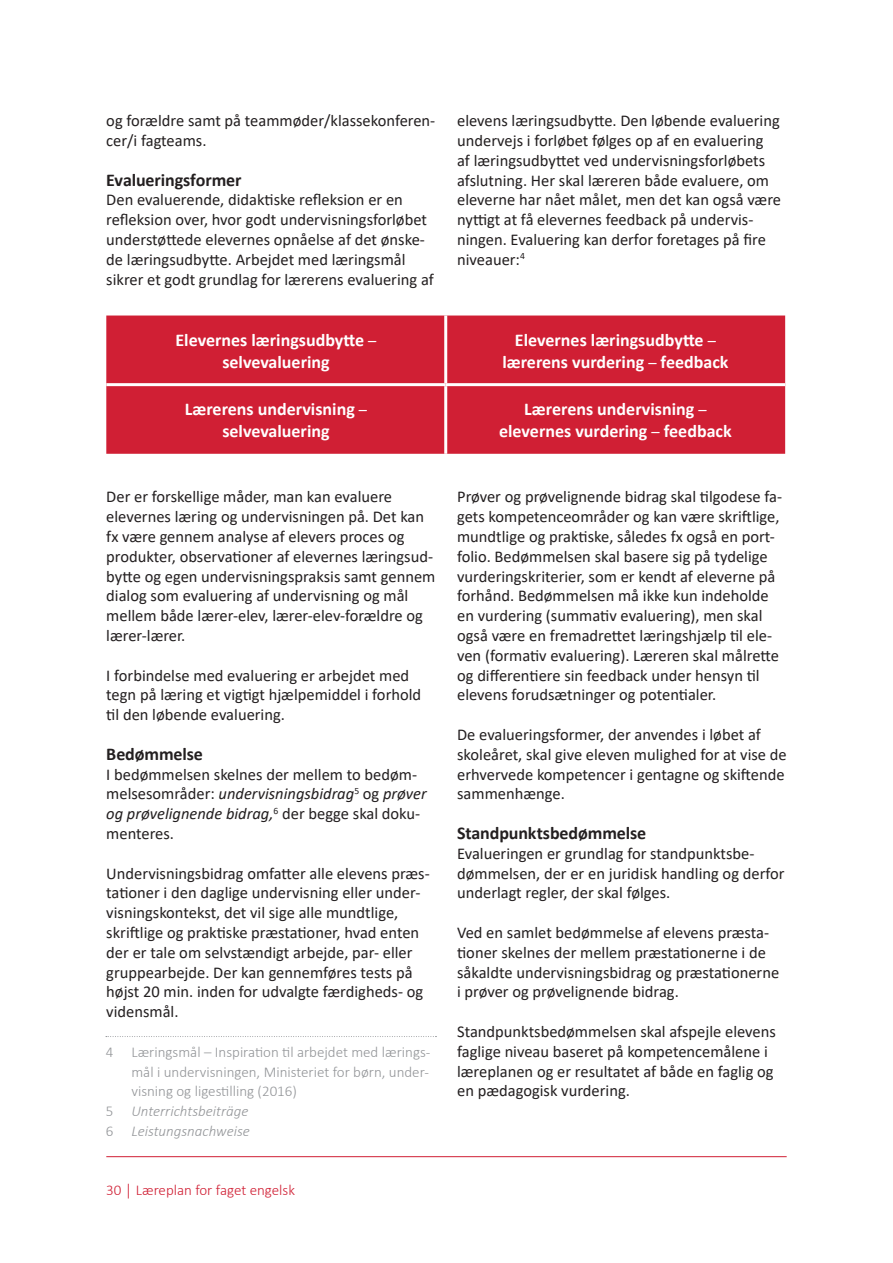
<style>
.page{position:relative;width:893px;height:1263px;background:#fff}
.page>*{position:absolute;margin:0;border:0;box-sizing:border-box;transform-origin:0 0}
.t1{font:700 18px/21.6px "Calibri";color:#fff;text-align:center}
.t2{font:700 18px "Calibri";letter-spacing:-.005em;color:#231f20}
.t3{font:16.5px/19.8px "Calibri";color:#231f20}
.t4{font:300 15px "Calibri";color:#939598}
.t5{font:italic 300 15px "Calibri";color:#939598}
.t6{font:300 15px "Calibri";color:#d01f34}
.s1{font-weight:400;font-size:16.5px}
.s2{font-style:italic}
.s3{font-style:normal}
</style>
<div class="page">
<hr style="left:106px;top:1156px;width:681px;height:1px;background:#d01f34">
<div style="left:106px;top:315px;width:679px;height:139px;background:#d01f34"></div>
<hr style="left:444px;top:315px;width:3px;height:68px;background:#fff">
<hr style="left:106px;top:383px;width:340px;height:3px;background:#fff">
<hr style="left:446px;top:383px;width:339px;height:3px;background:#fff">
<hr style="left:444px;top:386px;width:3px;height:68px;background:#fff">
<svg style="left:106px;top:1036px;width:330px;height:1px"></svg>
<p class="t3" style="left:106px;top:110px;width:331px">og forældre samt på teammøder/klassekonferen&shy;cer/i fagteams.</p>
<p class="t2" style="left:106px;top:167px;width:137px">Evalueringsformer</p>
<p class="t3" style="left:106px;top:190px;width:329px">Den evaluerende, didaktiske refleksion er en refleksion over, hvor godt undervisningsforløbet understøttede elevernes opnåelse af det ønske&shy;de læringsudbytte. Arbejdet med læringsmål sikrer et godt grundlag for lærerens evaluering af</p>
<p class="t3" style="left:457px;top:110px;width:325px">elevens læringsudbytte. Den løbende evaluering undervejs i forløbet følges op af en evaluering<br>af læringsudbyttet ved undervisningsforløbets afslutning. Her skal læreren både evaluere, om eleverne har nået målet, men det kan også være nyttigt at få elevernes feedback på undervis&shy;ningen. Evaluering kan derfor foretages på fire niveauer:<sup>4</sup></p>
<p class="t1" style="left:176px;top:329px;width:202px">Elevernes læringsudbytte <span class="s1">– </span>selvevaluering</p>
<p class="t1" style="left:502px;top:329px;width:228px">Elevernes læringsudbytte <span class="s1">– </span>lærerens vurdering <span class="s1">–</span> feedback</p>
<p class="t1" style="left:185px;top:398px;width:184px">Lærerens undervisning <span class="s1">– </span>selvevaluering</p>
<p class="t1" style="left:499px;top:398px;width:234px">Lærerens undervisning <span class="s1">– </span>elevernes vurdering <span class="s1">–</span> feedback</p>
<p class="t3" style="left:106px;top:487px;width:331px">Der er forskellige måder, man kan evaluere elevernes læring og undervisningen på. Det kan fx være gennem analyse af elevers proces og produkter, observationer af elevernes læringsud&shy;bytte og egen undervisningspraksis samt gennem dialog som evaluering af undervisning og mål mellem både lærer-elev, lærer-elev-forældre og lærer-lærer.</p>
<p class="t3" style="left:106px;top:665px;width:316px">I forbindelse med evaluering er arbejdet med tegn på læring et vigtigt hjælpemiddel i forhold til den løbende evaluering.</p>
<p class="t2" style="left:106px;top:741px;width:98px">Bedømmelse</p>
<p class="t3" style="left:106px;top:764px;width:322px">I bedømmelsen skelnes der mellem to bedøm&shy;melsesområder: <span class="s2">undervisningsbidrag</span><sup>5</sup> og <span class="s2">prøver og prøvelignende bidrag,</span><sup>6</sup> der begge skal doku&shy;menteres.</p>
<p class="t3" style="left:106px;top:863px;width:324px">Undervisningsbidrag omfatter alle elevens præs&shy;tationer i den daglige undervisning eller under&shy;visningskontekst, det vil sige alle mundtlige, skriftlige og praktiske præstationer, hvad enten der er tale om selvstændigt arbejde, par- eller gruppearbejde. Der kan gennemføres tests på højst 20 min. inden for udvalgte færdigheds- og vidensmål.</p>
<p class="t4" style="left:106px;top:1042px;width:326px">4 Læringsmål – Inspiration til arbejdet med lærings-</p>
<p class="t4" style="left:131px;top:1062px;width:299px">mål i undervisningen, Ministeriet for børn, under-</p>
<p class="t4" style="left:131px;top:1082px;width:167px">visning og ligestilling (2016)</p>
<p class="t5" style="left:106px;top:1102px;width:144px"><span class="s3">5</span> Unterrichtsbeiträge</p>
<p class="t5" style="left:106px;top:1122px;width:145px"><span class="s3">6</span> Leistungsnachweise</p>
<p class="t6" style="left:106px;top:1181px;width:190px">30 │ Læreplan for faget engelsk</p>
<p class="t3" style="left:457px;top:487px;width:326px">Prøver og prøvelignende bidrag skal tilgodese fa&shy;gets kompetenceområder og kan være skriftlige, mundtlige og praktiske, således fx også en port&shy;folio. Bedømmelsen skal basere sig på tydelige vurderingskriterier, som er kendt af eleverne på forhånd. Bedømmelsen må ikke kun indeholde en vurdering (summativ evaluering), men skal også være en fremadrettet læringshjælp til ele&shy;ven (formativ evaluering). Læreren skal målrette og differentiere sin feedback under hensyn til elevens forudsætninger og potentialer.</p>
<p class="t3" style="left:457px;top:724px;width:331px">De evalueringsformer, der anvendes i løbet af skoleåret, skal give eleven mulighed for at vise de erhvervede kompetencer i gentagne og skiftende sammenhænge.</p>
<p class="t2" style="left:457px;top:820px;width:191px">Standpunktsbedømmelse</p>
<p class="t3" style="left:457px;top:843px;width:329px">Evalueringen er grundlag for standpunktsbe&shy;dømmelsen, der er en juridisk handling og derfor underlagt regler, der skal følges.</p>
<p class="t3" style="left:457px;top:922px;width:324px">Ved en samlet bedømmelse af elevens præsta&shy;tioner skelnes der mellem præstationerne i de såkaldte undervisningsbidrag og præstationerne i prøver og prøvelignende bidrag.</p>
<p class="t3" style="left:457px;top:1021px;width:320px">Standpunktsbedømmelsen skal afspejle elevens faglige niveau baseret på kompetencemålene i læreplanen og er resultatet af både en faglig og en pædagogisk vurdering.</p>
</div>
